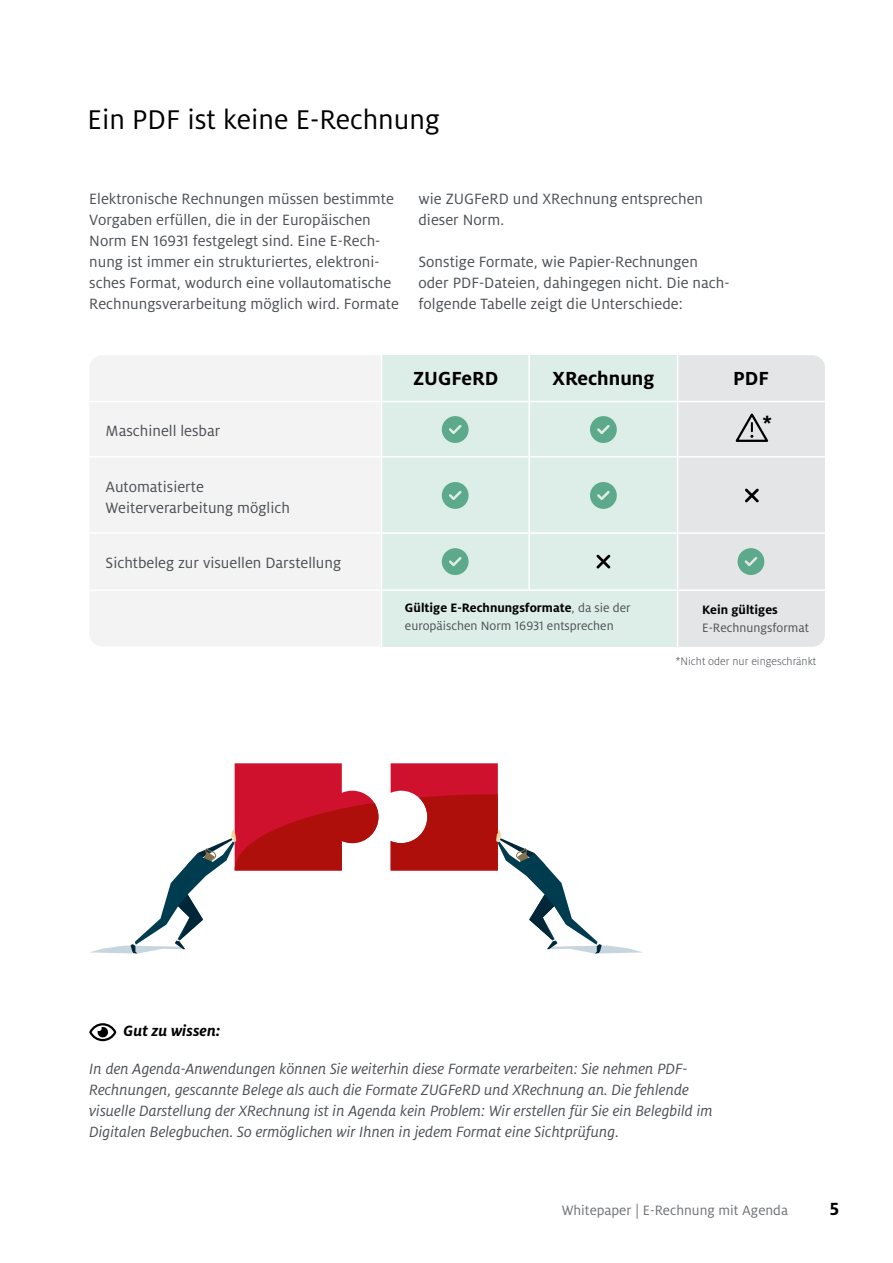
<style>
.page{position:relative;width:893px;height:1263px;background:#fff}
.page>*{position:absolute;margin:0;border:0;box-sizing:border-box;transform-origin:0 0}
.t1{font:30px "Milo OT";color:#000}
.t2{font:700 21px/44.4px "Milo OT";color:#000;text-align:right}
.t3{font:700 19.5px "Milo OT";color:#000}
.t4{font:16.5px/21px "Milo OT";color:#4c5055}
.t5{font:italic 16.5px/21px "Milo OT";color:#4c5055}
.t6{font:italic 700 16.5px "Milo OT";color:#000}
.t7{font:15px "Milo OT";color:#6f7276}
.t8{font:13.5px/18px "Milo OT";color:#4c5055}
.t9{font:700 13.5px "Milo OT";color:#000}
.t10{font:300 12px "Milo OT";color:#4c5055}
.s1{font-weight:700;color:#000}
</style>
<div class="page">
<div style="left:89px;top:355px;width:736px;height:291px;background:#f3f3f3;border-radius:13px"></div>
<div style="left:381px;top:355px;width:297px;height:291px;background:#ddede7"></div>
<hr style="left:85px;top:456px;width:749px;height:1px;background:#fff">
<hr style="left:85px;top:401px;width:749px;height:1px;background:#fff">
<hr style="left:85px;top:532px;width:749px;height:2px;background:#fff">
<hr style="left:85px;top:589px;width:749px;height:2px;background:#fff">
<hr style="left:528px;top:352px;width:2px;height:237px;background:#fff">
<hr style="left:381px;top:352px;width:1px;height:297px;background:#fff">
<svg style="left:442px;top:548px;width:27px;height:27px"></svg>
<svg style="left:596px;top:555px;width:14px;height:14px"></svg>
<svg style="left:89px;top:1023px;width:27px;height:18px"></svg>
<svg style="left:391px;top:763px;width:251px;height:190px"></svg>
<svg style="left:90px;top:763px;width:288px;height:190px"></svg>
<svg style="left:442px;top:482px;width:27px;height:27px"></svg>
<svg style="left:442px;top:416px;width:27px;height:27px"></svg>
<svg style="left:590px;top:482px;width:27px;height:27px"></svg>
<svg style="left:590px;top:416px;width:27px;height:27px"></svg>
<div style="left:677px;top:355px;width:148px;height:292px;background:#e4e5e6"></div>
<h1 class="t1" style="left:88px;top:103px;width:354px">Ein PDF ist keine E-Rechnung</h1>
<p class="t4" style="left:89px;top:189px;width:311px">Elektronische Rechnungen müssen bestimmte Vorgaben erfüllen, die in der Europäischen Norm EN 16931 festgelegt sind. Eine E-Rech&shy;nung ist immer ein strukturiertes, elektroni&shy;sches Format, wodurch eine vollautomatische Rechnungsverarbeitung möglich wird. Formate</p>
<p class="t4" style="left:418px;top:188px;width:286px">wie ZUGFeRD und XRechnung entsprechen dieser Norm.</p>
<p class="t4" style="left:418px;top:251px;width:312px">Sonstige Formate, wie Papier-Rechnungen oder PDF-Dateien, dahingegen nicht. Die nach&shy;folgende Tabelle zeigt die Unterschiede:</p>
<p class="t4" style="left:106px;top:420px;width:116px">Maschinell lesbar</p>
<p class="t4" style="left:106px;top:476px;width:186px">Automatisierte<br>Weiterverarbeitung möglich</p>
<p class="t4" style="left:106px;top:553px;width:237px">Sichtbeleg zur visuellen Darstellung</p>
<p class="t2" style="left:413px;top:356px;width:87px">ZUGFeRD</p>
<p class="t2" style="left:552px;top:356px;width:104px">XRechnung</p>
<p class="t2" style="left:733px;top:356px;width:41px">PDF *</p>
<p class="t8" style="left:405px;top:599px;width:227px"><span class="s1">Gültige E-Rechnungsformate</span>, da sie der europäischen Norm 16931 entsprechen</p>
<p class="t9" style="left:702px;top:602px;width:77px">Kein gültiges</p>
<p class="t8" style="left:702px;top:618px;width:108px">E-Rechnungsformat</p>
<p class="t10" style="left:675px;top:654px;width:143px">*Nicht oder nur eingeschränkt</p>
<p class="t6" style="left:124px;top:1022px;width:98px">Gut zu wissen:</p>
<p class="t5" style="left:89px;top:1059px;width:625px">In den Agenda-Anwendungen können Sie weiterhin diese Formate verarbeiten: Sie nehmen PDF-Rechnungen, gescannte Belege als auch die Formate ZUGFeRD und XRechnung an. Die fehlende visuelle Darstellung der XRechnung ist in Agenda kein Problem: Wir erstellen für Sie ein Belegbild im Digitalen Belegbuchen. So ermöglichen wir Ihnen in jedem Format eine Sichtprüfung.</p>
<p class="t7" style="left:562px;top:1202px;width:228px">Whitepaper | E-Rechnung mit Agenda</p>
<p class="t3" style="left:830px;top:1198px;width:11px">5</p>
</div>
